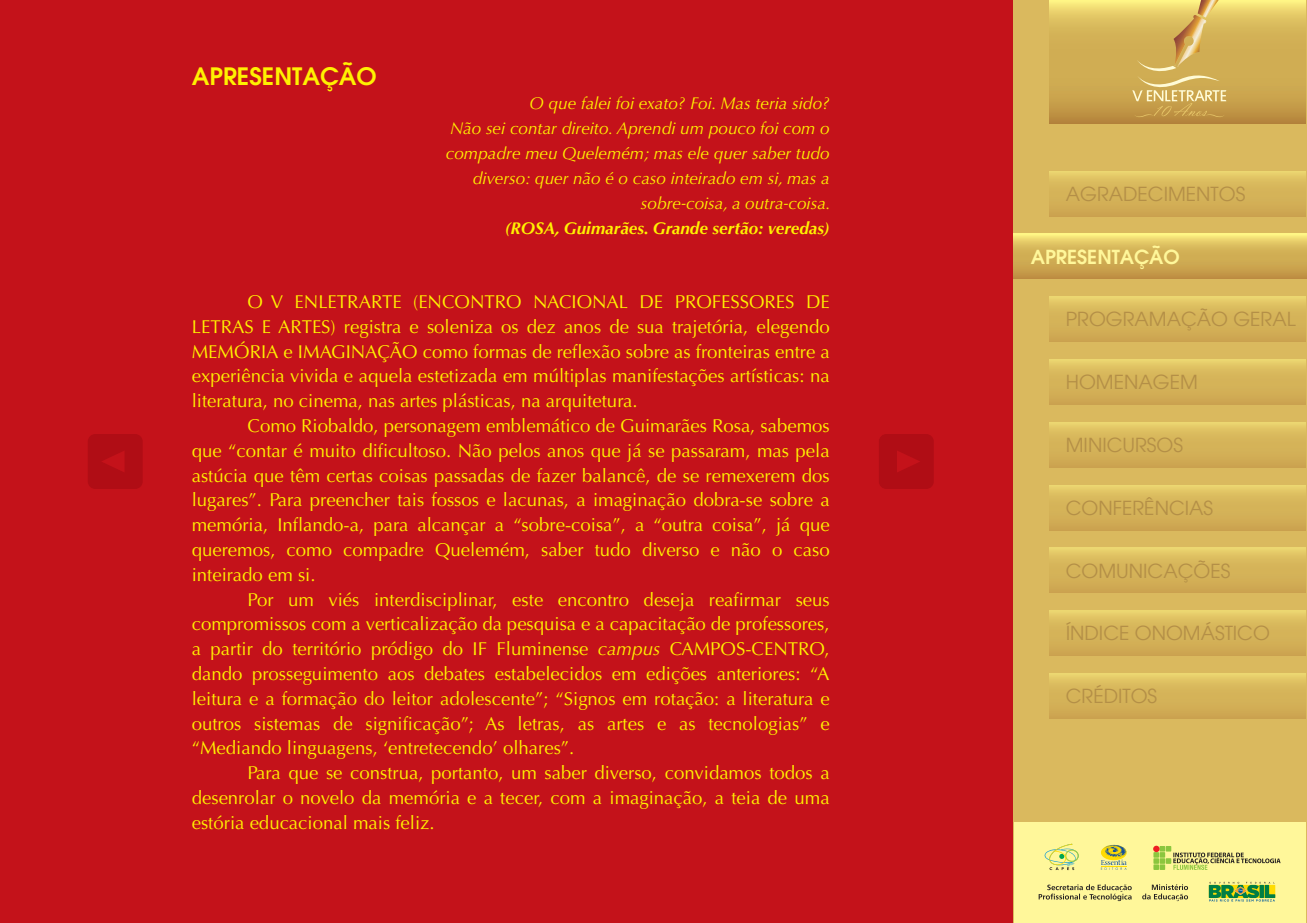
<style>
.page{position:relative;width:1307px;height:923px;background:#fff}
.page>*{position:absolute;margin:0;border:0;box-sizing:border-box;transform-origin:0 0}
.t1{font:600 24px "Avant Garde";color:#fff101}
.t2{font:19.25px "Avant Garde";color:#b48f47}
.t3{font:600 19.25px "Avant Garde";color:#fff79a}
.t4{font:18.5px "Optima";color:#fff101}
.t5{font:italic 17px/24.8px "Optima";color:#fff101;text-align:right}
.s1{font-weight:700}
.s2{font-style:italic}
</style>
<div class="page">
<div style="left:0;top:0;width:1021px;height:923px;background:#c4121a"></div>
<div style="left:1014px;top:0;width:293px;height:923px;background:#dab95e"></div>
<svg style="left:1049px;top:0;width:256px;height:123px"></svg>
<div style="left:1014px;top:822px;width:291px;height:101px;background:#fff79a"></div>
<svg style="left:1132px;top:0;width:94px;height:118px"></svg>
<svg style="left:1153px;top:846px;width:127px;height:24px"></svg>
<svg style="left:1100px;top:845px;width:27px;height:25px"></svg>
<svg style="left:1142px;top:884px;width:46px;height:17px"></svg>
<svg style="left:1038px;top:884px;width:93px;height:17px"></svg>
<svg style="left:1044px;top:843px;width:34px;height:27px"></svg>
<svg style="left:1208px;top:882px;width:67px;height:19px"></svg>
<div style="left:879px;top:434px;width:54px;height:55px;background:#b00d15;border-radius:8px"></div>
<svg style="left:897px;top:451px;width:23px;height:21px"></svg>
<div style="left:88px;top:434px;width:55px;height:55px;background:#b00d15;border-radius:8px"></div>
<svg style="left:102px;top:451px;width:23px;height:21px"></svg>
<div style="left:1049px;top:359px;width:256px;height:45px;background:linear-gradient(to bottom,#e3c967,#cba34e)"></div>
<div style="left:1049px;top:171px;width:256px;height:45px;background:linear-gradient(to bottom,#e3c867,#caa24e)"></div>
<div style="left:1049px;top:548px;width:256px;height:45px;background:linear-gradient(to bottom,#e3c867,#cba24e)"></div>
<svg style="left:1014px;top:234px;width:293px;height:45px"></svg>
<div style="left:1049px;top:297px;width:256px;height:44px;background:linear-gradient(to bottom,#e3c766,#cca450)"></div>
<div style="left:1049px;top:485px;width:256px;height:45px;background:linear-gradient(to bottom,#e3c867,#caa24e)"></div>
<div style="left:1049px;top:422px;width:256px;height:45px;background:linear-gradient(to bottom,#e3c967,#cba34e)"></div>
<div style="left:1049px;top:610px;width:256px;height:45px;background:linear-gradient(to bottom,#e4ca68,#cba34e)"></div>
<div style="left:1049px;top:673px;width:256px;height:45px;background:linear-gradient(to bottom,#e3c967,#cba24e)"></div>
<p class="t1" style="left:192px;top:60px;width:186px">APRESENTAÇÃO</p>
<p class="t5" style="left:446px;top:91px;width:386px">O que falei foi exato? Foi. Mas teria sido?<br>Não sei contar direito. Aprendi um pouco foi com o compadre meu Quelemém; mas ele quer saber tudo diverso: quer não é o caso inteirado em si, mas a sobre-coisa, a outra-coisa.<br><span class="s1">(ROSA, Guimarães. Grande sertão: veredas)</span></p>
<p class="t4" style="left:248px;top:291px;width:583px">O V ENLETRARTE (ENCONTRO NACIONAL DE PROFESSORES DE</p>
<p class="t4" style="left:192px;top:316px;width:639px">LETRAS E ARTES) registra e soleniza os dez anos de sua trajetória, elegendo</p>
<p class="t4" style="left:192px;top:340px;width:639px">MEMÓRIA e IMAGINAÇÃO como formas de reflexão sobre as fronteiras entre a</p>
<p class="t4" style="left:192px;top:365px;width:639px">experiência vivida e aquela estetizada em múltiplas manifestações artísticas: na</p>
<p class="t4" style="left:192px;top:390px;width:447px">literatura, no cinema, nas artes plásticas, na arquitetura.</p>
<p class="t4" style="left:248px;top:415px;width:584px">Como Riobaldo, personagem emblemático de Guimarães Rosa, sabemos</p>
<p class="t4" style="left:192px;top:440px;width:639px">que “contar é muito dificultoso. Não pelos anos que já se passaram, mas pela</p>
<p class="t4" style="left:192px;top:464px;width:639px">astúcia que têm certas coisas passadas de fazer balancê, de se remexerem dos</p>
<p class="t4" style="left:192px;top:489px;width:639px">lugares”. Para preencher tais fossos e lacunas, a imaginação dobra-se sobre a</p>
<p class="t4" style="left:192px;top:514px;width:639px">memória, Inflando-a, para alcançar a “sobre-coisa”, a “outra coisa”, já que</p>
<p class="t4" style="left:192px;top:539px;width:639px">queremos, como compadre Quelemém, saber tudo diverso e não o caso</p>
<p class="t4" style="left:192px;top:564px;width:125px">inteirado em si.</p>
<p class="t4" style="left:248px;top:588px;width:583px">Por um viés interdisciplinar, este encontro deseja reafirmar seus</p>
<p class="t4" style="left:192px;top:613px;width:639px">compromissos com a verticalização da pesquisa e a capacitação de professores,</p>
<p class="t4" style="left:192px;top:638px;width:639px">a partir do território pródigo do IF Fluminense <span class="s2">campus</span> CAMPOS-CENTRO,</p>
<p class="t4" style="left:192px;top:663px;width:639px">dando prosseguimento aos debates estabelecidos em edições anteriores: “A</p>
<p class="t4" style="left:192px;top:687px;width:639px">leitura e a formação do leitor adolescente”; “Signos em rotação: a literatura e</p>
<p class="t4" style="left:192px;top:712px;width:639px">outros sistemas de significação”; As letras, as artes e as tecnologias” e</p>
<p class="t4" style="left:192px;top:737px;width:384px">“Mediando linguagens, ‘entretecendo’ olhares”.</p>
<p class="t4" style="left:248px;top:762px;width:583px">Para que se construa, portanto, um saber diverso, convidamos todos a</p>
<p class="t4" style="left:192px;top:787px;width:639px">desenrolar o novelo da memória e a tecer, com a imaginação, a teia de uma</p>
<p class="t4" style="left:192px;top:811px;width:244px">estória educacional mais feliz.</p>
<p class="t2" style="left:1065px;top:182px;width:181px">AGRADECIMENTOS</p>
<p class="t3" style="left:1030px;top:244px;width:151px">APRESENTAÇÃO</p>
<p class="t2" style="left:1065px;top:308px;width:231px">PROGRAMAÇÃO GERAL</p>
<p class="t2" style="left:1065px;top:371px;width:134px">HOMENAGEM</p>
<p class="t2" style="left:1065px;top:433px;width:119px">MINICURSOS</p>
<p class="t2" style="left:1065px;top:496px;width:149px">CONFERÊNCIAS</p>
<p class="t2" style="left:1065px;top:559px;width:166px">COMUNICAÇÕES</p>
<p class="t2" style="left:1065px;top:622px;width:206px">ÍNDICE ONOMÁSTICO</p>
<p class="t2" style="left:1065px;top:684px;width:93px">CRÉDITOS</p>
</div>
